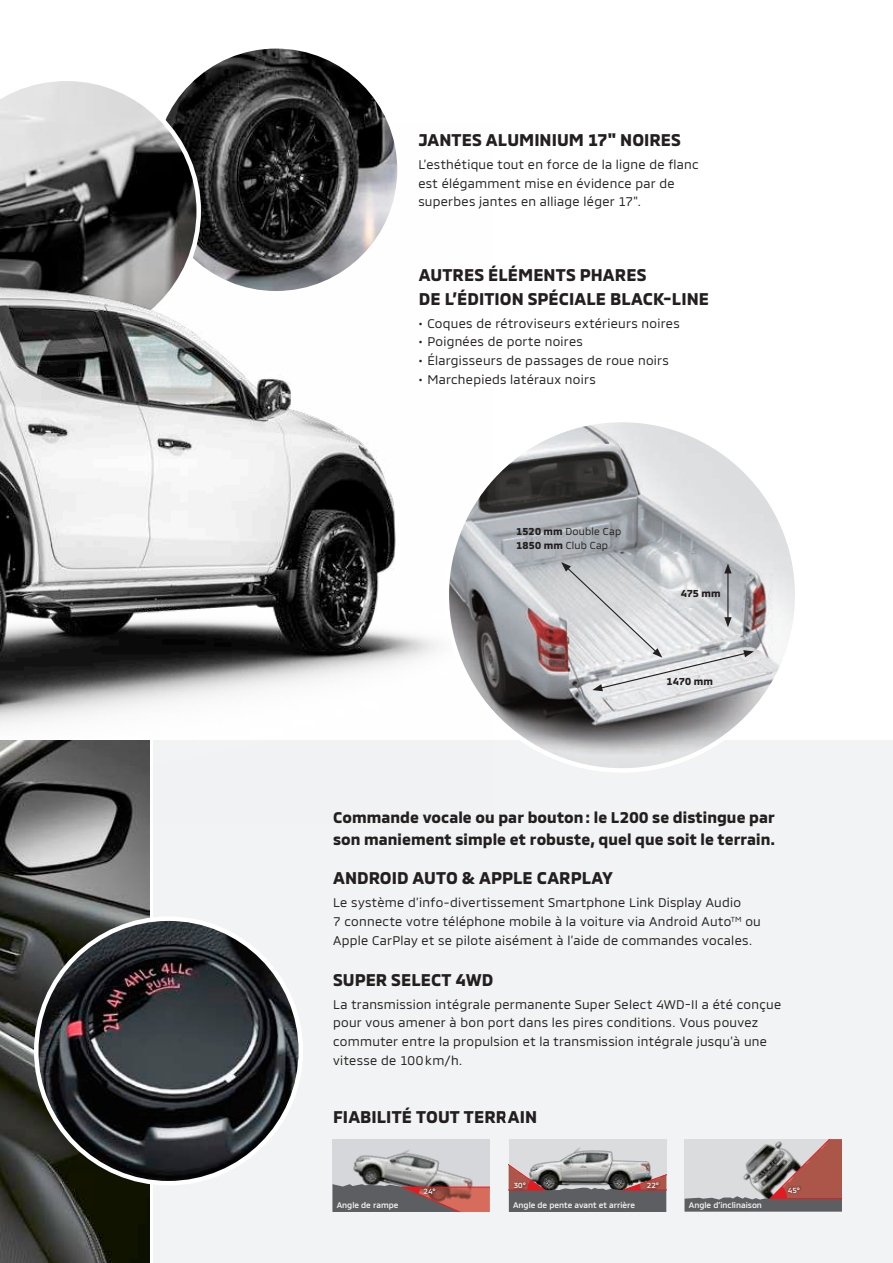
<style>
.page{position:relative;width:893px;height:1263px;background:#fff}
.page>*{position:absolute;margin:0;border:0;box-sizing:border-box;transform-origin:0 0}
.t1{font:700 17.25px/23.7px "MMCOFFICE";color:#231f20}
.t2{font:700 15.75px/22.5px "MMCOFFICE";letter-spacing:.005em;color:#231f20}
.t3{font:12.75px/18.8px "MMCOFFICE";letter-spacing:.02em;color:#231f20}
.t4{font:10.2px/13.6px "MMCOFFICE";letter-spacing:.02em;color:#231f20}
.t5{font:700 10.2px "MMCOFFICE";letter-spacing:.02em;color:#231f20}
.t6{font:500 8.25px "MMCOFFICE";color:#fff}
.t7{font:500 7.5px "MMCOFFICE";color:#fff}
.s1{font-weight:700}
</style>
<div class="page">
<img style="left:0;top:825px;width:149px;height:438px">
<div style="left:154px;top:741px;width:739px;height:522px;background:#f2f3f4"></div>
<img style="left:152px;top:46px;width:248px;height:247px;border-radius:124px">
<svg style="left:0;top:77px;width:201px;height:47px"></svg>
<img style="left:36px;top:919px;width:265px;height:264px;border-radius:132px">
<img style="left:0;top:124px;width:494px;height:701px">
<img style="left:447px;top:420px;width:350px;height:350px;border-radius:172px">
<svg style="left:561px;top:562px;width:193px;height:129px;background:#cdced0"></svg>
<div style="left:333px;top:1140px;width:157px;height:72px;background:#d5d7da"></div>
<img style="left:353px;top:1150px;width:120px;height:34px">
<svg style="left:333px;top:1184px;width:157px;height:28px;background:#835f5d"></svg>
<div style="left:509px;top:1140px;width:157px;height:72px;background:#dadcde"></div>
<img style="left:549px;top:1147px;width:99px;height:15px">
<svg style="left:509px;top:1162px;width:157px;height:50px;background:#807474"></svg>
<svg style="left:685px;top:1139px;width:157px;height:72px;background:#a99493"></svg>
<h1 class="t1" style="left:418px;top:126px;width:264px">JANTES ALUMINIUM 17" NOIRES</h1>
<p class="t3" style="left:418px;top:153px;width:282px">L’esthétique tout en force de la ligne de flanc est élégamment mise en évidence par de superbes jantes en alliage léger 17".</p>
<h1 class="t1" style="left:419px;top:261px;width:292px">AUTRES ÉLÉMENTS PHARES<br>DE L’ÉDITION SPÉCIALE BLACK-LINE</h1>
<p class="t3" style="left:419px;top:312px;width:262px">• Coques de rétroviseurs extérieurs noires</p>
<p class="t3" style="left:419px;top:331px;width:166px">• Poignées de porte noires</p>
<p class="t3" style="left:419px;top:350px;width:252px">• Élargisseurs de passages de roue noirs</p>
<p class="t3" style="left:419px;top:368px;width:178px">• Marchepieds latéraux noirs</p>
<p class="t4" style="left:516px;top:523px;width:107px"><span class="s1">1520 mm</span> Double Cap<br><span class="s1">1850 mm</span> Club Cap</p>
<p class="t5" style="left:681px;top:586px;width:41px">475 mm</p>
<p class="t5" style="left:667px;top:673px;width:48px">1470 mm</p>
<p class="t2" style="left:333px;top:804px;width:444px">Commande vocale ou par bouton: le L200 se distingue par son maniement simple et robuste, quel que soit le terrain.</p>
<h1 class="t1" style="left:333px;top:864px;width:281px">ANDROID AUTO &amp; APPLE CARPLAY</h1>
<p class="t3" style="left:333px;top:892px;width:429px">Le système d’info-divertissement Smartphone Link Display Audio<br>7 connecte votre téléphone mobile à la voiture via Android Auto<sup>TM</sup> ou<br>Apple CarPlay et se pilote aisément à l’aide de commandes vocales.</p>
<h1 class="t1" style="left:333px;top:966px;width:162px">SUPER SELECT 4WD</h1>
<p class="t3" style="left:333px;top:993px;width:450px">La transmission intégrale permanente Super Select 4WD-II a été conçue pour vous amener à bon port dans les pires conditions. Vous pouvez commuter entre la propulsion et la transmission intégrale jusqu’à une vitesse de 100km/h.</p>
<h1 class="t1" style="left:333px;top:1103px;width:206px">FIABILITÉ TOUT TERRAIN</h1>
<p class="t7" style="left:424px;top:1185px;width:14px">24°</p>
<p class="t7" style="left:514px;top:1180px;width:14px">30°</p>
<p class="t7" style="left:647px;top:1180px;width:14px">22°</p>
<p class="t7" style="left:788px;top:1184px;width:14px">45°</p>
<p class="t6" style="left:337px;top:1199px;width:63px">Angle de rampe</p>
<p class="t6" style="left:513px;top:1199px;width:124px">Angle de pente avant et arrière</p>
<p class="t6" style="left:689px;top:1198px;width:75px">Angle d’inclinaison</p>
</div>
